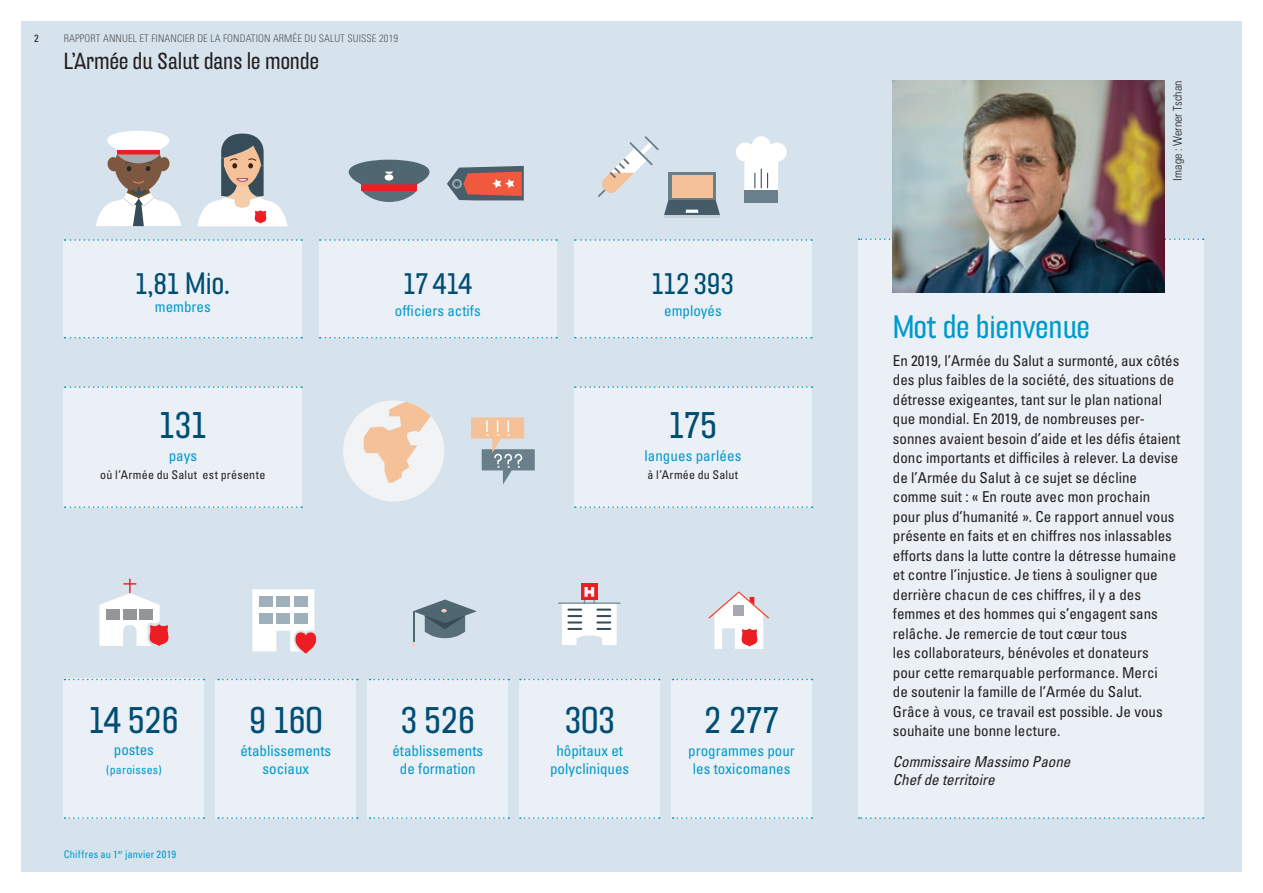
<style>
.page{position:relative;width:1263px;height:893px;background:#fff}
.page>*{position:absolute;margin:0;border:0;box-sizing:border-box;transform-origin:0 0}
.t1{font:37.5px "Hydra OT Extd";color:#004e73}
.t2{font:31.5px "Hydra OT Extd";color:#0099cd}
.t3{font:30px "Hydra OT Extd";color:#004e73}
.t4{font:22.5px "Hydra OT Extd";color:#231f20}
.t5{font:condensed 15px/19.5px "Univers LT Std";color:#231f20}
.t6{font:condensed 15px/18px "Univers LT Std";color:#0099cd;text-align:center}
.t7{font:italic condensed 15px/18px "Univers LT Std";color:#231f20}
.t8{font:condensed 12px "Univers LT Std";letter-spacing:.02em;color:#231f20}
.t9{font:300 condensed 12px "Univers LT Std";letter-spacing:.005em;color:#231f20}
.t10{font:condensed 12px "Univers LT Std";letter-spacing:.02em;color:#0099cd}
.t11{font:300 condensed 10.5px "Univers LT Std";letter-spacing:.01em;color:#57585a}
.t12{font:condensed 10.5px "Univers LT Std";letter-spacing:.015em;color:#0099cd}
.t13{font:condensed 10.5px "Univers LT Std";color:#231f20}
</style>
<div class="page">
<div style="left:21px;top:21px;width:1221px;height:851px;background:#d7e3ec"></div>
<div style="left:858px;top:239px;width:345px;height:579px;background:#eaf0f5"></div>
<svg style="left:859px;top:239px;width:345px;height:1px"></svg>
<div style="left:574px;top:387px;width:238px;height:120px;background:#eaf0f5"></div>
<div style="left:64px;top:387px;width:238px;height:120px;background:#eaf0f5"></div>
<div style="left:671px;top:679px;width:141px;height:140px;background:#eaf0f5"></div>
<div style="left:216px;top:679px;width:140px;height:140px;background:#eaf0f5"></div>
<div style="left:519px;top:679px;width:141px;height:140px;background:#eaf0f5"></div>
<div style="left:368px;top:679px;width:140px;height:140px;background:#eaf0f5"></div>
<div style="left:64px;top:679px;width:140px;height:140px;background:#eaf0f5"></div>
<svg style="left:96px;top:131px;width:85px;height:95px"></svg>
<svg style="left:99px;top:579px;width:69px;height:67px"></svg>
<svg style="left:252px;top:589px;width:65px;height:64px;background:#e1d7db"></svg>
<svg style="left:708px;top:591px;width:61px;height:58px"></svg>
<div style="left:581px;top:584px;width:16px;height:16px;background:#ee1d23"></div>
<svg style="left:562px;top:587px;width:55px;height:58px"></svg>
<hr style="left:559px;top:602px;width:61px;height:2px;background:#788e98">
<svg style="left:412px;top:599px;width:65px;height:47px"></svg>
<svg style="left:349px;top:160px;width:80px;height:42px"></svg>
<div style="left:385px;top:174px;width:8px;height:7px;background:#fff;border-radius:50%"></div>
<svg style="left:447px;top:166px;width:77px;height:34px;background:#aa6f68"></svg>
<svg style="left:471px;top:417px;width:64px;height:67px"></svg>
<div style="left:64px;top:240px;width:238px;height:98px;background:#eaf0f5"></div>
<div style="left:319px;top:240px;width:238px;height:98px;background:#eaf0f5"></div>
<div style="left:574px;top:240px;width:238px;height:98px;background:#eaf0f5"></div>
<div style="left:744px;top:190px;width:34px;height:13px;background:#697f8a"></div>
<svg style="left:736px;top:136px;width:51px;height:54px"></svg>
<svg style="left:598px;top:136px;width:122px;height:79px"></svg>
<hr style="left:664px;top:215px;width:56px;height:2px;background:#c7d2d8">
<div style="left:672px;top:175px;width:40px;height:23px;background:#f4c198"></div>
<svg style="left:197px;top:134px;width:90px;height:92px"></svg>
<svg style="left:65px;top:239px;width:237px;height:2px"></svg>
<svg style="left:65px;top:679px;width:139px;height:1px"></svg>
<svg style="left:218px;top:679px;width:140px;height:1px"></svg>
<svg style="left:369px;top:679px;width:140px;height:1px"></svg>
<svg style="left:520px;top:679px;width:140px;height:1px"></svg>
<svg style="left:673px;top:679px;width:139px;height:1px"></svg>
<svg style="left:859px;top:817px;width:345px;height:2px"></svg>
<svg style="left:320px;top:239px;width:237px;height:2px"></svg>
<svg style="left:575px;top:239px;width:237px;height:2px"></svg>
<svg style="left:65px;top:337px;width:237px;height:1px"></svg>
<svg style="left:65px;top:386px;width:237px;height:2px"></svg>
<svg style="left:575px;top:386px;width:237px;height:2px"></svg>
<svg style="left:65px;top:506px;width:237px;height:2px"></svg>
<svg style="left:575px;top:506px;width:237px;height:2px"></svg>
<svg style="left:65px;top:817px;width:139px;height:2px"></svg>
<svg style="left:218px;top:817px;width:140px;height:2px"></svg>
<svg style="left:369px;top:817px;width:140px;height:2px"></svg>
<svg style="left:520px;top:817px;width:140px;height:2px"></svg>
<svg style="left:673px;top:817px;width:139px;height:2px"></svg>
<svg style="left:320px;top:337px;width:237px;height:1px"></svg>
<svg style="left:575px;top:337px;width:237px;height:1px"></svg>
<div style="left:343px;top:400px;width:101px;height:102px;background:#f2f3f4;border-radius:50%"></div>
<svg style="left:364px;top:402px;width:67px;height:81px"></svg>
<img style="left:893px;top:81px;width:272px;height:212px">
<p class="t13" style="left:34px;top:31px;width:6px">2</p>
<p class="t11" style="left:64px;top:32px;width:336px">RAPPORT ANNUEL ET FINANCIER DE LA FONDATION ARMÉE DU SALUT SUISSE 2019</p>
<h3 class="t4" style="left:64px;top:48px;width:257px">L’Armée du Salut dans le monde</h3>
<h3 class="t3" style="left:136px;top:266px;width:96px">1,81 Mio.</h3>
<p class="t6" style="left:155px;top:297px;width:57px">membres</p>
<h1 class="t1" style="left:159px;top:403px;width:48px">131</h1>
<p class="t6" style="left:169px;top:446px;width:30px">pays</p>
<p class="t8" style="left:100px;top:467px;width:167px">où l’Armée du Salut est présente</p>
<h3 class="t3" style="left:403px;top:266px;width:70px">17 414</h3>
<p class="t6" style="left:395px;top:302px;width:87px">officiers actifs</p>
<h3 class="t3" style="left:652px;top:266px;width:84px">112 393</h3>
<p class="t6" style="left:664px;top:302px;width:59px">employés</p>
<h1 class="t1" style="left:669px;top:403px;width:49px">175</h1>
<p class="t6" style="left:644px;top:446px;width:98px">langues parlées</p>
<p class="t8" style="left:647px;top:467px;width:92px">à l’Armée du Salut</p>
<h1 class="t1" style="left:89px;top:698px;width:91px">14 526</h1>
<p class="t6" style="left:114px;top:740px;width:41px">postes</p>
<p class="t10" style="left:106px;top:762px;width:57px">(paroisses)</p>
<p class="t12" style="left:64px;top:847px;width:114px">Chiffres au 1<sup>er</sup> janvier 2019</p>
<h1 class="t1" style="left:249px;top:698px;width:75px">9 160</h1>
<p class="t6" style="left:240px;top:741px;width:92px">établissements sociaux</p>
<h1 class="t1" style="left:400px;top:698px;width:76px">3 526</h1>
<p class="t6" style="left:392px;top:741px;width:92px">établissements de formation</p>
<h1 class="t1" style="left:564px;top:698px;width:52px">303</h1>
<p class="t6" style="left:550px;top:741px;width:81px">hôpitaux et polycliniques</p>
<h1 class="t1" style="left:704px;top:698px;width:77px">2 277</h1>
<p class="t6" style="left:688px;top:741px;width:108px">programmes pour les toxicomanes</p>
<h2 class="t2" style="left:893px;top:309px;width:199px">Mot de bienvenue</h2>
<p class="t9" style="left:1170px;top:181px;width:102px;rotate:-90deg">Image : Werner Tschan</p>
<p class="t5" style="left:893px;top:351px;width:289px">En 2019, l’Armée du Salut a surmonté, aux côtés des plus faibles de la société, des situations de détresse exigeantes, tant sur le plan national que mondial. En 2019, de nombreuses per&shy;sonnes avaient besoin d’aide et les défis étaient donc importants et difficiles à relever. La devise de l’Armée du Salut à ce sujet se décline comme suit : « En route avec mon prochain pour plus d’humanité ». Ce rapport annuel vous présente en faits et en chiffres nos inlassables efforts dans la lutte contre la détresse humaine et contre l’injustice. Je tiens à souligner que derrière chacun de ces chiffres, il y a des femmes et des hommes qui s’engagent sans relâche. Je remercie de tout cœur tous<br>les collaborateurs, bénévoles et donateurs<br>pour cette remarquable performance. Merci<br>de soutenir la famille de l’Armée du Salut.<br>Grâce à vous, ce travail est possible. Je vous souhaite une bonne lecture.</p>
<p class="t7" style="left:893px;top:753px;width:179px">Commissaire Massimo Paone<br>Chef de territoire</p>
</div>
